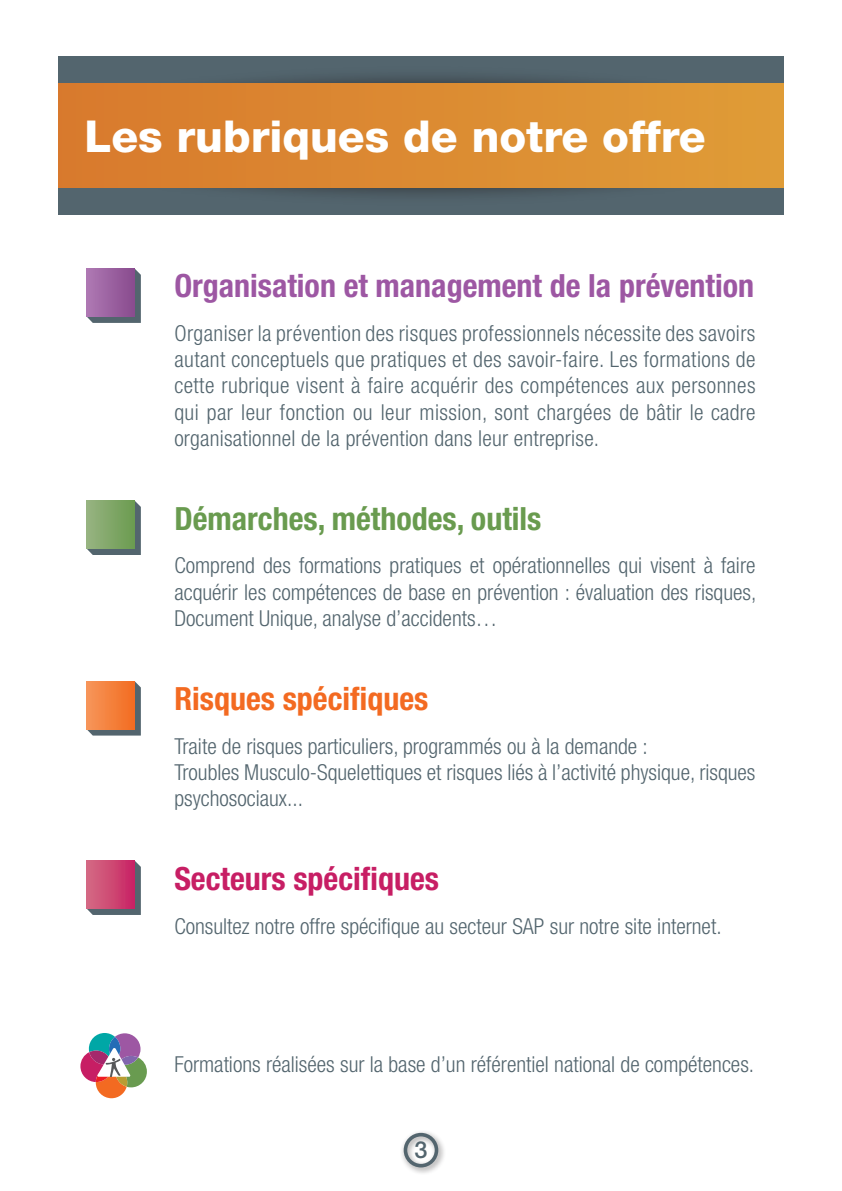
<style>
.page{position:relative;width:842px;height:1191px;background:#fff}
.page>*{position:absolute;margin:0;border:0;box-sizing:border-box;transform-origin:0 0}
.t1{font:800 44px "Helvetica Neue LT Std";color:#fff}
.t2{font:700 condensed 32px "Helvetica Neue LT Std";color:#9d57a3}
.t3{font:700 condensed 32px "Helvetica Neue LT Std";color:#699b4f}
.t4{font:700 condensed 32px "Helvetica Neue LT Std";color:#c71e64}
.t5{font:700 condensed 32px "Helvetica Neue LT Std";color:#f36a21}
.t6{font:500 23.4px "Helvetica Neue LT Std";color:#53656e}
.t7{font:300 condensed 22px/26.4px "Helvetica Neue LT Std";color:#53656e;text-align:justify}
</style>
<div class="page">
<div style="left:400px;top:1129px;width:46px;height:46px;background:#231f20;opacity:.5"></div>
<div style="left:404px;top:1132px;width:34px;height:35px;border:4px solid #53656e;border-radius:50%"></div>
<div style="left:58px;top:57px;width:726px;height:158px;background:#53656e"></div>
<svg style="left:61px;top:76px;width:720px;height:120px"></svg>
<div style="left:58px;top:84px;width:726px;height:104px;background:linear-gradient(to right,#d8792d,#df9c37)"></div>
<svg style="left:80px;top:1033px;width:67px;height:65px"></svg>
<svg style="left:87px;top:269px;width:54px;height:54px"></svg>
<div style="left:86px;top:268px;width:49px;height:48px;background:linear-gradient(to right,#af7ab4,#884b8e)"></div>
<svg style="left:87px;top:681px;width:54px;height:54px"></svg>
<div style="left:86px;top:681px;width:49px;height:48px;background:linear-gradient(to right,#f7965a,#f26c20)"></div>
<svg style="left:87px;top:861px;width:54px;height:54px"></svg>
<div style="left:86px;top:860px;width:49px;height:48px;background:linear-gradient(to right,#d46e84,#c82264)"></div>
<svg style="left:87px;top:501px;width:54px;height:54px"></svg>
<div style="left:86px;top:500px;width:49px;height:48px;background:linear-gradient(to right,#98b482,#6a9b50)"></div>
<h1 class="t1" style="left:84px;top:110px;width:623px">Les rubriques de notre offre</h1>
<h2 class="t2" style="left:174px;top:266px;width:581px">Organisation et management de la prévention</h2>
<p class="t7" style="left:174px;top:319px;width:583px">Organiser la prévention des risques professionnels nécessite des savoirs autant conceptuels que pratiques et des savoir-faire. Les formations de cette rubrique visent à faire acquérir des compétences aux personnes qui par leur fonction ou leur mission, sont chargées de bâtir le cadre organisationnel de la prévention dans leur entreprise.</p>
<h2 class="t3" style="left:174px;top:499px;width:369px">Démarches, méthodes, outils</h2>
<p class="t7" style="left:174px;top:552px;width:583px">Comprend des formations pratiques et opérationnelles qui visent à faire acquérir les compétences de base en prévention : évaluation des risques, Document Unique, analyse d’accidents…</p>
<h2 class="t5" style="left:174px;top:679px;width:256px">Risques spécifiques</h2>
<p class="t7" style="left:174px;top:732px;width:583px;text-align:left">Traite de risques particuliers, programmés ou à la demande :<br>Troubles Musculo-Squelettiques et risques liés à l’activité physique, risques psychosociaux...</p>
<h2 class="t4" style="left:174px;top:859px;width:266px">Secteurs spécifiques</h2>
<p class="t7" style="left:174px;top:912px;width:549px">Consultez notre offre spécifique au secteur SAP sur notre site internet.</p>
<p class="t7" style="left:174px;top:1050px;width:581px">Formations réalisées sur la base d’un référentiel national de compétences.</p>
<p class="t6" style="left:414px;top:1135px;width:15px">3</p>
</div>
